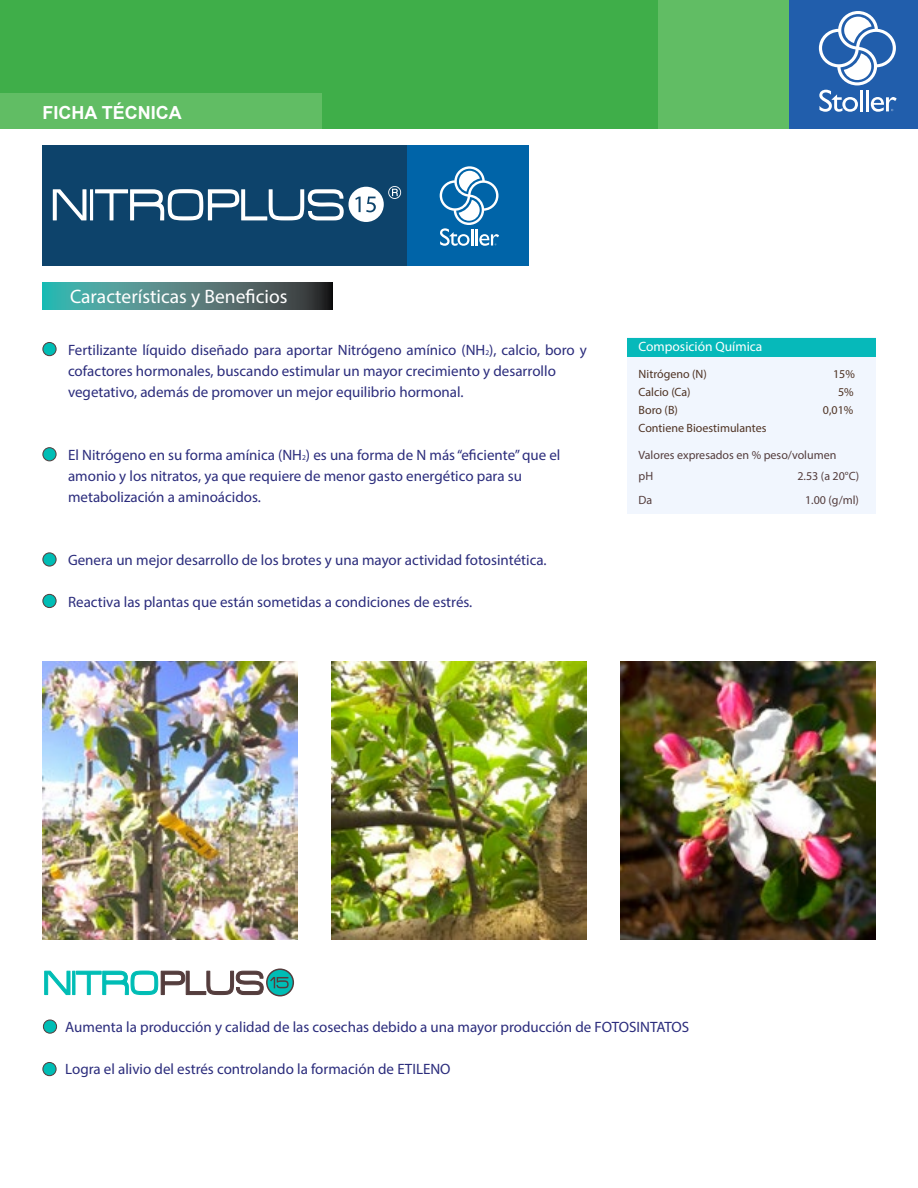
<style>
.page{position:relative;width:918px;height:1188px;background:#fff}
.page>*{position:absolute;margin:0;border:0;box-sizing:border-box;transform-origin:0 0}
.t1{font:19.5px "Myriad Pro";color:#fff}
.t2{font:700 18px "Arial";color:#fff}
.t3{font:15px/21px "Myriad Pro";color:#2b2c7c}
.t4{font:13.5px "Myriad Pro";color:#fff}
.t5{font:12px "Myriad Pro";color:#4f3324}
.t6{font:12px/21px "Myriad Pro";color:#543d3d}
.s1{font-size:7.5px}
</style>
<div class="page">
<svg style="left:627px;top:338px;width:248px;height:176px;fill:#f1f6fe"></svg>
<svg style="left:44px;top:970px;width:220px;height:25px"></svg>
<svg style="left:267px;top:969px;width:26px;height:27px"></svg>
<div style="left:266px;top:968px;width:28px;height:28px;border:1px solid #543d3d;border-radius:50%"></div>
<svg style="left:270px;top:977px;width:19px;height:11px"></svg>
<div style="left:0;top:0;width:659px;height:129px;background:#3fae49"></div>
<div style="left:789px;top:0;width:129px;height:128px;background:#215eac"></div>
<svg style="left:818px;top:11px;width:79px;height:101px"></svg>
<div style="left:658px;top:0;width:131px;height:129px;background:#61bd64"></div>
<div style="left:0;top:94px;width:322px;height:35px;background:#61bd64"></div>
<svg style="left:43px;top:282px;width:290px;height:27px;background:#4a7b7a"></svg>
<img style="left:332px;top:662px;width:255px;height:277px">
<img style="left:43px;top:662px;width:255px;height:278px">
<img style="left:620px;top:662px;width:255px;height:278px">
<div style="left:43px;top:1020px;width:14px;height:13px;background:#00bdb5;border-radius:50%"></div>
<div style="left:43px;top:1020px;width:14px;height:14px;border:1px solid #543d3d;border-radius:50%"></div>
<div style="left:43px;top:1062px;width:13px;height:14px;background:#00bdb5;border-radius:50%"></div>
<div style="left:43px;top:1062px;width:13px;height:14px;border:1px solid #543d3d;border-radius:50%"></div>
<div style="left:43px;top:342px;width:13px;height:14px;background:#00bdb5;border-radius:50%"></div>
<div style="left:43px;top:342px;width:13px;height:14px;border:1px solid #543d3d;border-radius:50%"></div>
<div style="left:43px;top:448px;width:13px;height:13px;background:#00bdb5;border-radius:50%"></div>
<div style="left:43px;top:447px;width:13px;height:14px;border:1px solid #543d3d;border-radius:50%"></div>
<div style="left:43px;top:553px;width:13px;height:13px;background:#00bdb5;border-radius:50%"></div>
<div style="left:43px;top:553px;width:13px;height:13px;border:1px solid #543d3d;border-radius:50%"></div>
<div style="left:43px;top:594px;width:13px;height:14px;background:#00bdb5;border-radius:50%"></div>
<div style="left:43px;top:594px;width:13px;height:14px;border:1px solid #543d3d;border-radius:50%"></div>
<div style="left:43px;top:145px;width:365px;height:121px;background:#0d436b"></div>
<div style="left:407px;top:145px;width:122px;height:121px;background:#0064a8"></div>
<svg style="left:440px;top:166px;width:59px;height:80px"></svg>
<svg style="left:388px;top:186px;width:13px;height:13px"></svg>
<svg style="left:53px;top:189px;width:33px;height:31px"></svg>
<hr style="left:90px;top:189px;width:3px;height:31px;background:#fff">
<svg style="left:95px;top:189px;width:249px;height:31px"></svg>
<div style="left:349px;top:187px;width:35px;height:35px;background:#fff;border-radius:50%"></div>
<svg style="left:355px;top:197px;width:21px;height:15px"></svg>
<p class="t2" style="left:43px;top:100px;width:141px">FICHA TÉCNICA</p>
<h1 class="t1" style="left:70px;top:284px;width:219px">Características y Beneficios</h1>
<p class="t3" style="left:68px;top:339px;width:520px">Fertilizante líquido diseñado para aportar Nitrógeno amínico (NH<span class="s1">2</span>), calcio, boro y cofactores hormonales, buscando estimular un mayor crecimiento y desarrollo vegetativo, además de promover un mejor equilibrio hormonal.</p>
<p class="t3" style="left:68px;top:444px;width:494px">El Nitrógeno en su forma amínica (NH<span class="s1">2</span>) es una forma de N más “eficiente” que el amonio y los nitratos, ya que requiere de menor gasto energético para su metabolización a aminoácidos.</p>
<p class="t3" style="left:68px;top:549px;width:480px">Genera un mejor desarrollo de los brotes y una mayor actividad fotosintética.</p>
<p class="t3" style="left:68px;top:591px;width:406px">Reactiva las plantas que están sometidas a condiciones de estrés.</p>
<p class="t4" style="left:639px;top:338px;width:125px">Composición Química</p>
<p class="t5" style="left:639px;top:367px;width:70px">Nitrógeno (N)</p>
<p class="t5" style="left:833px;top:367px;width:23px">15%</p>
<p class="t5" style="left:639px;top:385px;width:54px">Calcio (Ca)</p>
<p class="t5" style="left:838px;top:385px;width:17px">5%</p>
<p class="t5" style="left:639px;top:403px;width:41px">Boro (B)</p>
<p class="t5" style="left:823px;top:403px;width:32px">0,01%</p>
<p class="t5" style="left:639px;top:421px;width:129px">Contiene Bioestimulantes</p>
<p class="t6" style="left:639px;top:444px;width:199px">Valores expresados en % peso/volumen pH</p>
<p class="t6" style="left:797px;top:465px;width:63px">2.53 (a 20°C)</p>
<p class="t6" style="left:639px;top:489px;width:15px">Da</p>
<p class="t6" style="left:805px;top:489px;width:55px">1.00 (g/ml)</p>
<p class="t3" style="left:65px;top:1016px;width:625px">Aumenta la producción y calidad de las cosechas debido a una mayor producción de FOTOSINTATOS</p>
<p class="t3" style="left:65px;top:1058px;width:387px">Logra el alivio del estrés controlando la formación de ETILENO</p>
</div>
